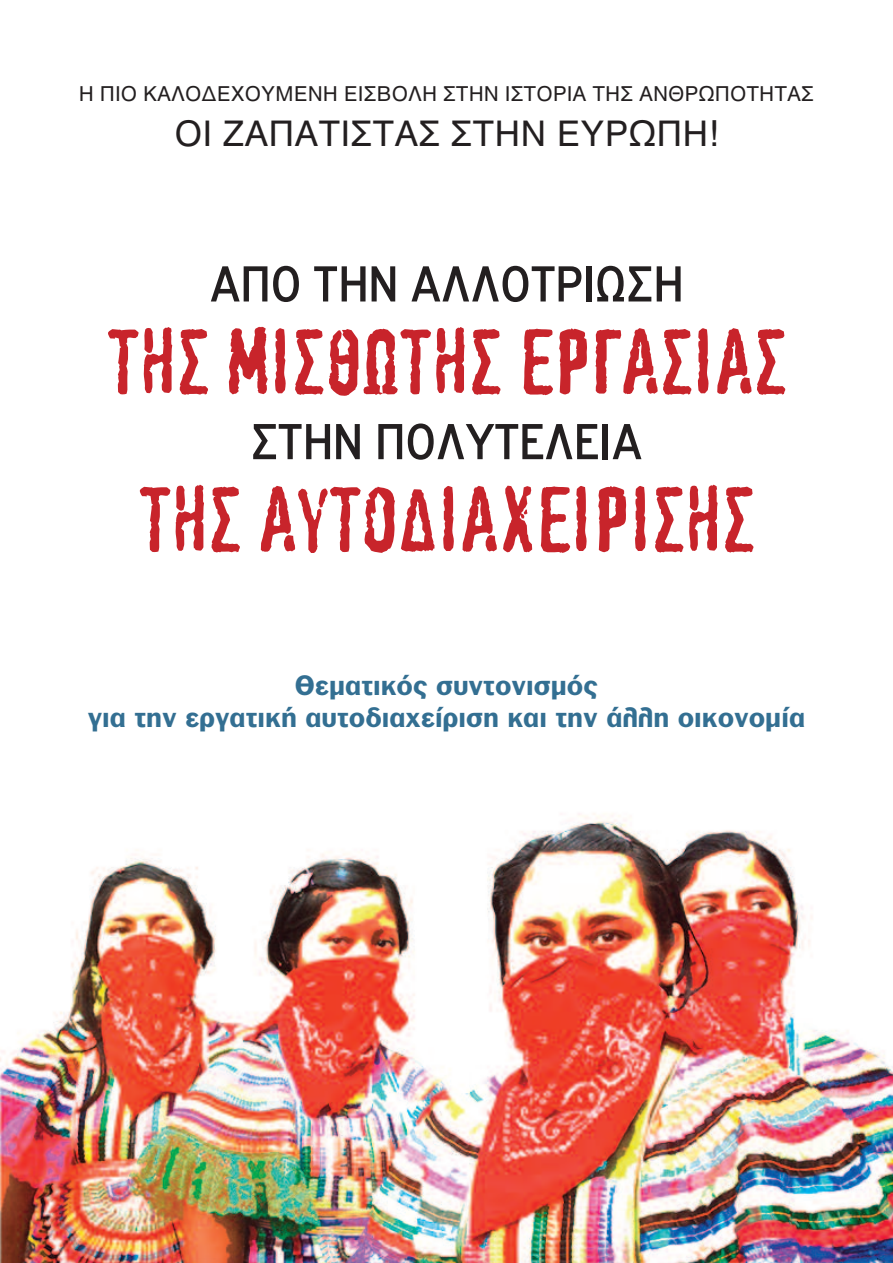
<style>
.page{position:relative;width:893px;height:1263px;background:#fff}
.page>*{position:absolute;margin:0;border:0;box-sizing:border-box;transform-origin:0 0}
.t1{font:800 90px "PF Fragment";color:#c8242b}
.t2{font:54px "PF Highway Gothic Cond";color:#231f20}
.t3{font:36px "Helvetica";color:#231f20}
.t4{font:700 27px/32.4px "PF Franklin Gothic";letter-spacing:.025em;color:#336f92;text-align:center}
.t5{font:21px "Helvetica";color:#231f20}
</style>
<div class="page">
<img style="left:0;top:813px;width:893px;height:450px">
<p class="t5" style="left:79px;top:81px;width:736px">Η ΠΙΟ ΚΑΛΟΔΕΧΟΥΜΕΝΗ ΕΙΣΒΟΛΗ ΣΤΗΝ ΙΣΤΟΡΙΑ ΤΗΣ ΑΝΘΡΩΠΟΤΗΤΑΣ</p>
<h3 class="t3" style="left:175px;top:112px;width:545px">ΟΙ ΖΑΠΑΤΙΣΤΑΣ ΣΤΗΝ ΕΥΡΩΠΗ!</h3>
<h2 class="t2" style="left:210px;top:256px;width:475px">ΑΠΟ ΤΗΝ ΑΛΛΟΤΡΙΩΣΗ</h2>
<h1 class="t1" style="left:106px;top:314px;width:682px">ΤΗΣ ΜΙΣΘΩΤΗΣ ΕΡΓΑΣΙΑΣ</h1>
<h2 class="t2" style="left:251px;top:413px;width:392px">ΣΤΗΝ ΠΟΛΥΤΕΛΕΙΑ</h2>
<h1 class="t1" style="left:138px;top:472px;width:618px">ΤΗΣ ΑΥΤΟΔΙΑΧΕΙΡΙΣΗΣ</h1>
<p class="t4" style="left:88px;top:669px;width:718px">Θεματικός συντονισμός<br>για την εργατική αυτοδιαχείριση και την άλλη οικονομία</p>
</div>
